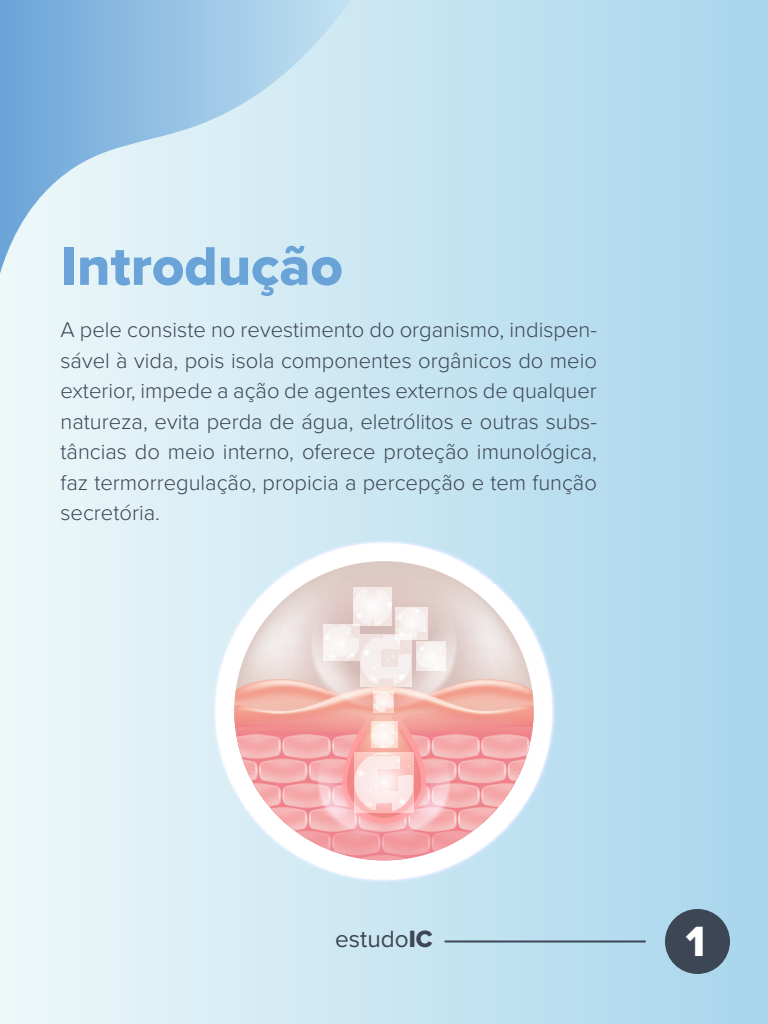
<style>
.page{position:relative;width:768px;height:1024px;background:#fff}
.page>*{position:absolute;margin:0;border:0;box-sizing:border-box;transform-origin:0 0}
.t1{font:56.4px "Proxima Nova Extrabld";color:#6aa3d8}
.t2{font:43.9px "Proxima Nova Extrabld";color:#fff}
.t3{font:24.4px "Proxima Nova";color:#3d4654}
.t4{font:300 22px/30.5px "Proxima Nova";color:#3d4654;text-align:justify}
.s1{font-family:"Proxima Nova Extrabld"}
</style>
<div class="page">
<div style="left:0;top:0;width:768px;height:1024px;background:linear-gradient(to right,#eef8f9,#a8d5ec)"></div>
<svg style="left:0;top:0;width:351px;height:274px;background:#b5d6ec"></svg>
<div style="left:665px;top:909px;width:65px;height:65px;background:#3d4654;border-radius:50%"></div>
<hr style="left:445px;top:940px;width:201px;height:2px;background:#3d4654">
<svg style="left:209px;top:535px;width:350px;height:351px;background:#cfe8f3"></svg>
<svg style="left:220px;top:547px;width:328px;height:328px"></svg>
<svg style="left:234px;top:561px;width:300px;height:23px"></svg>
<svg style="left:234px;top:584px;width:300px;height:276px"></svg>
<h1 class="t1" style="left:61px;top:224px;width:284px">Introdução</h1>
<p class="t4" style="left:61px;top:314px;width:538px">A pele consiste no revestimento do organismo, indispen&shy;sável à vida, pois isola componentes orgânicos do meio exterior, impede a ação de agentes externos de qualquer natureza, evita perda de água, eletrólitos e outras subs&shy;tâncias do meio interno, oferece proteção imunológica, faz termorregulação, propicia a percepção e tem função secretória.</p>
<p class="t3" style="left:335px;top:921px;width:99px">estudo<span class="s1">IC</span></p>
<h2 class="t2" style="left:686px;top:909px;width:21px">1</h2>
</div>
